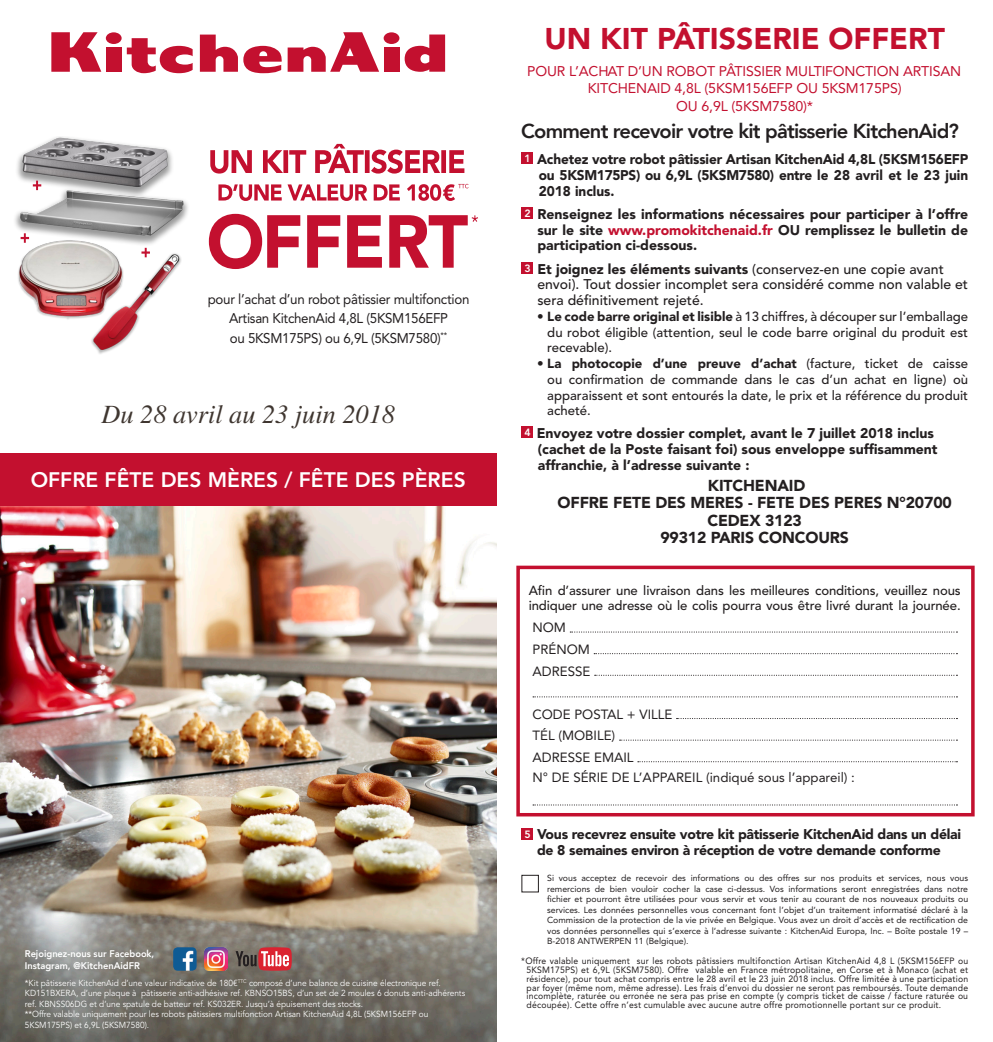
<style>
.page{position:relative;width:993px;height:1042px;background:#fff}
.page>*{position:absolute;margin:0;border:0;box-sizing:border-box;transform-origin:0 0}
.t1{font:900 74.2px "Avenir LT Std";letter-spacing:-.02em;color:#c3102f;scale:.94 1}
.t2{font:900 29.75px "Avenir LT Std";color:#c3102f}
.t3{font:italic 26.25px "Times LT Std";color:#3f3630}
.t4{font:800 21px "Avenir";color:#fff}
.t5{font:800 20.12px "Avenir";letter-spacing:-.04em;color:#231f20}
.t6{font:900 15.75px/17.5px "Avenir LT Std";letter-spacing:-.01em;color:#231f20;text-align:center}
.t7{font:900 14px/15.8px "Avenir LT Std";color:#231f20;text-align:justify}
.t8{font:500 14px/15.8px "Avenir LT Std";color:#231f20}
.t9{font:900 14px/15.8px "Avenir LT Std";letter-spacing:-.02em;color:#231f20;text-align:center}
.t10{font:14px/19.2px "Avenir LT Std";letter-spacing:-.02em;color:#231f20;text-align:center;scale:.95 1}
.t11{font:14px/17.5px "Avenir LT Std";letter-spacing:-.01em;color:#c3102f;text-align:center}
.t12{font:13.3px/21.5px "Avenir LT Std";color:#231f20}
.t13{font:500 13.12px/15.8px "Avenir LT Std";letter-spacing:-.01em;color:#231f20;text-align:justify}
.t14{font:800 9.62px/11.5px "Avenir";color:#fff;scale:.96 1}
.t15{font:9.1px/8.8px "Avenir LT Std";letter-spacing:.02em;color:#231f20;text-align:justify;scale:.95 1}
.t16{font:8.75px/10.5px "Avenir LT Std";color:#231f20;text-align:justify}
.t17{font:8.75px/10.5px "Avenir LT Std";color:#fff;scale:.95 1}
.s1{font-weight:800;font-size:10.5px;color:#fff}
.s2{color:#c3102f}
.s3{font-weight:900}
</style>
<div class="page">
<img style="left:0;top:505px;width:496px;height:537px">
<div style="left:106px;top:48px;width:16px;height:24px;background:#c3102f"></div>
<div style="left:106px;top:32px;width:16px;height:12px;background:#c3102f;border-radius:50%"></div>
<div style="left:383px;top:48px;width:16px;height:24px;background:#c3102f"></div>
<div style="left:383px;top:32px;width:16px;height:12px;background:#c3102f;border-radius:50%"></div>
<svg style="left:200px;top:32px;width:179px;height:41px"></svg>
<svg style="left:51px;top:32px;width:50px;height:40px"></svg>
<svg style="left:127px;top:38px;width:65px;height:35px"></svg>
<svg style="left:404px;top:35px;width:41px;height:37px"></svg>
<div style="left:0;top:453px;width:496px;height:52px;background:#c3102f"></div>
<img style="left:173px;top:947px;width:23px;height:23px">
<img style="left:204px;top:947px;width:24px;height:24px">
<svg style="left:235px;top:947px;width:57px;height:23px"></svg>
<img style="left:15px;top:137px;width:173px;height:217px">
<svg style="left:33px;top:181px;width:8px;height:9px"></svg>
<svg style="left:141px;top:248px;width:9px;height:9px"></svg>
<svg style="left:21px;top:233px;width:8px;height:10px"></svg>
<svg style="left:471px;top:215px;width:7px;height:7px"></svg>
<svg style="left:210px;top:144px;width:254px;height:30px"></svg>
<svg style="left:218px;top:184px;width:250px;height:17px"></svg>
<div style="left:521px;top:153px;width:12px;height:11px;background:#c3102f"></div>
<div style="left:521px;top:207px;width:12px;height:12px;background:#c3102f"></div>
<div style="left:521px;top:262px;width:12px;height:11px;background:#c3102f"></div>
<div style="left:521px;top:427px;width:12px;height:11px;background:#c3102f"></div>
<div style="left:521px;top:828px;width:12px;height:11px;background:#c3102f"></div>
<div style="left:516px;top:566px;width:458px;height:250px;border:4px solid #c3102f"></div>
<svg style="left:570px;top:631px;width:387px;height:1px"></svg>
<svg style="left:594px;top:653px;width:363px;height:1px"></svg>
<svg style="left:594px;top:675px;width:363px;height:1px"></svg>
<svg style="left:533px;top:696px;width:424px;height:1px"></svg>
<svg style="left:676px;top:718px;width:281px;height:1px"></svg>
<svg style="left:619px;top:739px;width:338px;height:1px"></svg>
<svg style="left:637px;top:761px;width:320px;height:1px"></svg>
<svg style="left:533px;top:804px;width:424px;height:1px"></svg>
<p class="t1" style="left:206px;top:197px;width:280px">OFFERT</p>
<p class="t10" style="left:208px;top:290px;width:277px">pour l’achat d’un robot pâtissier multifonction<br>Artisan KitchenAid 4,8L (5KSM156EFP<br>ou 5KSM175PS) ou 6,9L (5KSM7580)<sup>**</sup></p>
<p class="t3" style="left:101px;top:400px;width:295px">Du 28 avril au 23 juin 2018</p>
<p class="t4" style="left:31px;top:463px;width:436px">OFFRE FÊTE DES MÈRES / FÊTE DES PÈRES</p>
<p class="t14" style="left:25px;top:948px;width:136px">Rejoignez-nous sur Facebook,<br>Instagram, @KitchenAidFR</p>
<p class="t17" style="left:25px;top:977px;width:465px">*Kit pâtisserie KitchenAid d’une valeur indicative de 180€<sup>TTC</sup> composé d’une balance de cuisine électronique ref.<br>KD151BXERA, d’une plaque à pâtisserie anti-adhésive ref. KBNSO15BS, d’un set de 2 moules 6 donuts anti-adhérents ref. KBNSS06DG et d’une spatule de batteur ref. KS032ER. Jusqu’à épuisement des stocks.<br>**Offre valable uniquement pour les robots pâtissiers multifonction Artisan KitchenAid 4,8L (5KSM156EFP ou 5KSM175PS) et 6,9L (5KSM7580).</p>
<p class="t2" style="left:544px;top:20px;width:402px">UN KIT PÂTISSERIE OFFERT</p>
<p class="t11" style="left:527px;top:62px;width:435px">POUR L’ACHAT D’UN ROBOT PÂTISSIER MULTIFONCTION ARTISAN<br>KITCHENAID 4,8L (5KSM156EFP OU 5KSM175PS)<br>OU 6,9L (5KSM7580)*</p>
<p class="t5" style="left:521px;top:116px;width:439px">Comment recevoir votre kit pâtisserie KitchenAid?</p>
<p class="t7" style="left:538px;top:151px;width:431px;text-indent:-14px"><span class="s1">1</span> Achetez votre robot pâtissier Artisan KitchenAid 4,8L (5KSM156EFP ou 5KSM175PS) ou 6,9L (5KSM7580) entre le 28 avril et le 23 juin 2018 inclus.</p>
<p class="t7" style="left:537px;top:206px;width:432px;text-indent:-13px"><span class="s1">2</span> Renseignez les informations nécessaires pour participer à l’offre sur le site <span class="s2">www.promokitchenaid.fr</span> OU remplissez le bulletin de participation ci-dessous.</p>
<p class="t8" style="left:537px;top:261px;width:432px;text-indent:-13px"><span class="s1">3</span> <span class="s3">Et joignez les éléments suivants</span> (conservez-en une copie avant envoi). Tout dossier incomplet sera considéré comme non valable et sera définitivement rejeté.</p>
<p class="t13" style="left:547px;top:309px;width:422px;text-indent:-10px"><span class="s3">• Le code barre original et lisible</span> à 13 chiffres, à découper sur l’emballage du robot éligible (attention, seul le code barre original du produit est recevable).</p>
<p class="t13" style="left:547px;top:356px;width:422px;text-indent:-10px"><span class="s3">• La photocopie d’une preuve d’achat</span> (facture, ticket de caisse ou confirmation de commande dans le cas d’un achat en ligne) où apparaissent et sont entourés la date, le prix et la référence du produit acheté.</p>
<p class="t7" style="left:537px;top:425px;width:401px;text-align:left;text-indent:-13px"><span class="s1">4</span> Envoyez votre dossier complet, avant le 7 juillet 2018 inclus (cachet de la Poste faisant foi) sous enveloppe suffisamment affranchie, à l’adresse suivante :</p>
<p class="t6" style="left:557px;top:476px;width:395px">KITCHENAID<br>OFFRE FETE DES MERES - FETE DES PERES N°20700<br>CEDEX 3123<br>99312 PARIS CONCOURS</p>
<p class="t13" style="left:528px;top:582px;width:433px">Afin d’assurer une livraison dans les meilleures conditions, veuillez nous indiquer une adresse où le colis pourra vous être livré durant la journée.</p>
<p class="t12" style="left:532px;top:617px;width:59px">NOM<br>PRÉNOM<br>ADRESSE</p>
<p class="t12" style="left:532px;top:703px;width:141px">CODE POSTAL + VILLE<br>TÉL (MOBILE)<br>ADRESSE EMAIL</p>
<p class="t12" style="left:532px;top:767px;width:324px">N° DE SÉRIE DE L’APPAREIL (indiqué sous l’appareil) :</p>
<p class="t9" style="left:524px;top:826px;width:438px"><span class="s1">5</span> Vous recevrez ensuite votre kit pâtisserie KitchenAid dans un délai de 8 semaines environ à réception de votre demande conforme</p>
<p class="t16" style="left:547px;top:873px;width:422px">Si vous acceptez de recevoir des informations ou des offres sur nos produits et services, nous vous remercions de bien vouloir cocher la case ci-dessus. Vos informations seront enregistrées dans notre fichier et pourront être utilisées pour vous servir et vous tenir au courant de nos nouveaux produits ou services. Les données personnelles vous concernant font l’objet d’un traitement informatisé déclaré à la Commission de la protection de la vie privée en Belgique. Vous avez un droit d’accès et de rectification de vos données personnelles qui s’exerce à l’adresse suivante : KitchenAid Europa, Inc. – Boîte postale 19 – B-2018 ANTWERPEN 11 (Belgique).</p>
<p class="t15" style="left:526px;top:957px;width:466px;text-indent:-5px">*Offre valable uniquement sur les robots pâtissiers multifonction Artisan KitchenAid 4,8 L (5KSM156EFP ou 5KSM175PS) et 6,9L (5KSM7580). Offre valable en France métropolitaine, en Corse et à Monaco (achat et résidence), pour tout achat compris entre le 28 avril et le 23 juin 2018 inclus. Offre limitée à une participation par foyer (même nom, même adresse). Les frais d’envoi du dossier ne seront pas remboursés. Toute demande incomplète, raturée ou erronée ne sera pas prise en compte (y compris ticket de caisse / facture raturée ou découpée). Cette offre n’est cumulable avec aucune autre offre promotionnelle portant sur ce produit.</p>
</div>
